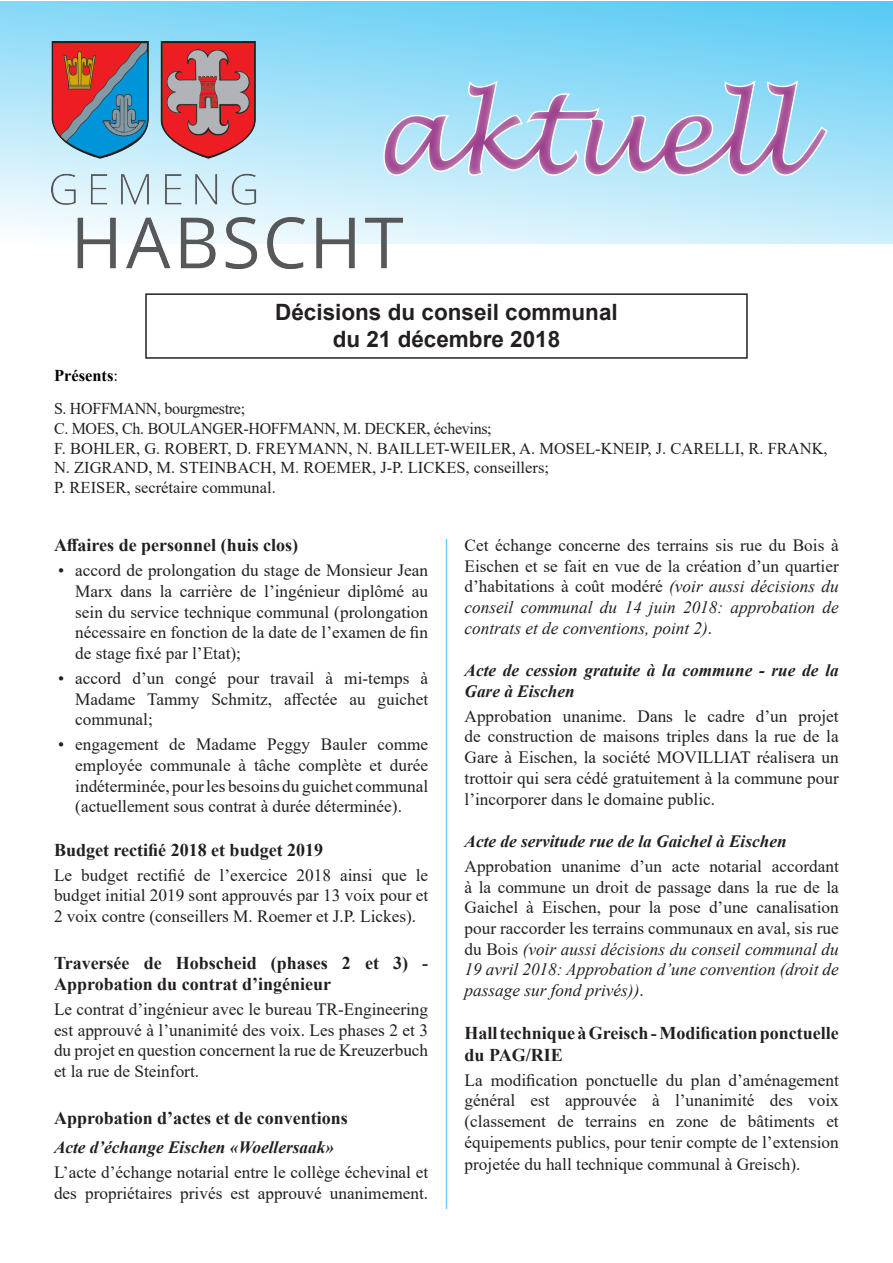
<style>
.page{position:relative;width:893px;height:1263px;background:#fff}
.page>*{position:absolute;margin:0;border:0;box-sizing:border-box;transform-origin:0 0}
.t1{font:italic 105px "Lucida Handwriting";color:#9c3e8c}
.t2{font:700 22.5px "Arial";color:#231f20}
.t3{font:700 18px/21.6px "Times New Roman";color:#231f20}
.t4{font:17.25px/20.7px "Times New Roman";color:#231f20;text-align:justify}
.t5{font:italic 700 17.25px/20.7px "Times New Roman";color:#231f20}
.txt_F{font:16.5px/19.8px "Times New Roman";color:#231f20}
.txt_F-2{font:16.5px/19.8px "Times New Roman";letter-spacing:-.02em;color:#231f20}
.txt_F-3{font:700 16.5px "Times New Roman";color:#000}
.s1{font-weight:400}
.s2{font-style:italic}
</style>
<div class="page">
<svg style="left:0;top:1px;width:893px;height:242px;background:#95dcf7"></svg>
<img style="left:51px;top:42px;width:351px;height:227px">
<div style="left:344px;top:66px;width:549px;height:148px;background:#fff;opacity:.75"></div>
<div style="left:145px;top:293px;width:603px;height:66px;border:2px solid #231f20"></div>
<hr style="left:446px;top:539px;width:1px;height:670px;background:#6bcff6">
<h1 class="t1" style="left:372px;top:72px;width:427px">aktuell</h1>
<p class="t2" style="left:275px;top:296px;width:344px">Décisions du conseil communal</p>
<p class="t2" style="left:333px;top:323px;width:229px">du 21 décembre 2018</p>
<p class="txt_F-3" style="left:54px;top:364px;width:66px">Présents<span class="s1">:</span></p>
<p class="txt_F-2" style="left:54px;top:398px;width:439px">S. HOFFMANN, bourgmestre;<br>C. MOES, Ch. BOULANGER-HOFFMANN, M. DECKER, échevins;</p>
<p class="txt_F" style="left:54px;top:438px;width:775px">F. BOHLER, G. ROBERT, D. FREYMANN, N. BAILLET-WEILER, A. MOSEL-KNEIP, J. CARELLI, R. FRANK,<br>N. ZIGRAND, M. STEINBACH, M. ROEMER, J-P. LICKES, conseillers;</p>
<p class="txt_F" style="left:54px;top:477px;width:223px">P. REISER, secrétaire communal.</p>
<p class="t3" style="left:54px;top:534px;width:246px">Affaires de personnel (huis clos)</p>
<p class="t4" style="left:75px;top:559px;width:354px;text-indent:-17px">• accord de prolongation du stage de Monsieur Jean Marx dans la carrière de l’ingénieur diplômé au sein du service technique communal (prolongation nécessaire en fonction de la date de l’examen de fin de stage fixé par l’Etat);</p>
<p class="t4" style="left:75px;top:667px;width:354px;text-indent:-17px">• accord d’un congé pour travail à mi-temps à Madame Tammy Schmitz, affectée au guichet communal;</p>
<p class="t4" style="left:75px;top:734px;width:354px;text-indent:-17px">• engagement de Madame Peggy Bauler comme employée communale à tâche complète et durée indéterminée, pour les besoins du guichet communal (actuellement sous contrat à durée déterminée).</p>
<p class="t3" style="left:54px;top:838px;width:271px">Budget rectifié 2018 et budget 2019</p>
<p class="t4" style="left:54px;top:864px;width:376px">Le budget rectifié de l’exercice 2018 ainsi que le budget initial 2019 sont approuvés par 13 voix pour et 2 voix contre (conseillers M. Roemer et J.P. Lickes).</p>
<p class="t3" style="left:54px;top:951px;width:376px">Traversée de Hobscheid (phases 2 et 3) -<br>Approbation du contrat d’ingénieur</p>
<p class="t4" style="left:54px;top:998px;width:376px">Le contrat d’ingénieur avec le bureau TR-Engineering est approuvé à l’unanimité des voix. Les phases 2 et 3 du projet en question concernent la rue de Kreuzerbuch et la rue de Steinfort.</p>
<p class="t3" style="left:54px;top:1106px;width:295px">Approbation d’actes et de conventions</p>
<p class="t5" style="left:54px;top:1136px;width:281px">Acte d’échange Eischen «Woellersaak»</p>
<p class="t4" style="left:54px;top:1161px;width:376px">L’acte d’échange notarial entre le collège échevinal et des propriétaires privés est approuvé unanimement.</p>
<p class="t4" style="left:465px;top:534px;width:376px">Cet échange concerne des terrains sis rue du Bois à Eischen et se fait en vue de la création d’un quartier d’habitations à coût modéré <span class="s2">(voir aussi décisions du conseil communal du 14 juin 2018: approbation de contrats et de conventions, point 2)</span>.</p>
<p class="t5" style="left:465px;top:659px;width:376px">Acte de cession gratuite à la commune - rue de la<br>Gare à Eischen</p>
<p class="t4" style="left:465px;top:705px;width:376px">Approbation unanime. Dans le cadre d’un projet de construction de maisons triples dans la rue de la Gare à Eischen, la société MOVILLIAT réalisera un trottoir qui sera cédé gratuitement à la commune pour l’incorporer dans le domaine public.</p>
<p class="t5" style="left:465px;top:830px;width:323px">Acte de servitude rue de la Gaichel à Eischen</p>
<p class="t4" style="left:465px;top:855px;width:376px">Approbation unanime d’un acte notarial accordant à la commune un droit de passage dans la rue de la Gaichel à Eischen, pour la pose d’une canalisation pour raccorder les terrains communaux en aval, sis rue du Bois <span class="s2">(voir aussi décisions du conseil communal du 19 avril 2018: Approbation d’une convention (droit de passage sur fond privés))</span>.</p>
<p class="t3" style="left:465px;top:1022px;width:376px">Hall technique à Greisch - Modification ponctuelle du PAG/RIE</p>
<p class="t4" style="left:465px;top:1069px;width:376px">La modification ponctuelle du plan d’aménagement général est approuvée à l’unanimité des voix (classement de terrains en zone de bâtiments et équipements publics, pour tenir compte de l’extension projetée du hall technique communal à Greisch).</p>
</div>
